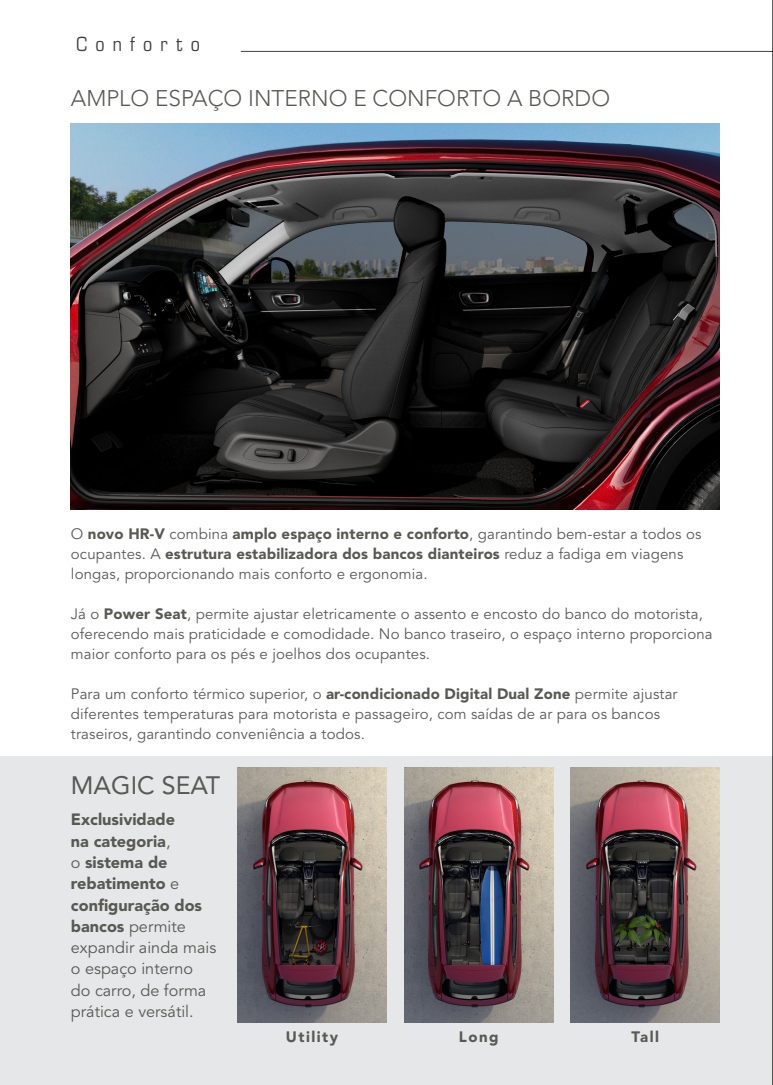
<style>
.page{position:relative;width:773px;height:1085px;background:#fff}
.page>*{position:absolute;margin:0;border:0;box-sizing:border-box;transform-origin:0 0}
.t1{font:25px "Avenir LT Std";color:#585953}
.t2{font:300 22.5px "Avenir LT Std";color:#585953}
.t3{font:21.25px "Eurostile Con";letter-spacing:.375em;color:#414042}
.t4{font:16.25px/21.2px "Avenir LT Std";color:#585953}
.t5{font:15px/20px "Avenir LT Std";letter-spacing:.01em;color:#595a5c}
.t6{font:900 15px "Avenir LT Std";letter-spacing:.1em;color:#585953}
.s1{font-weight:900;color:#585953}
.s2{font-weight:900}
</style>
<div class="page">
<div style="left:0;top:756px;width:772px;height:328px;background:#e6e7e8"></div>
<img style="left:570px;top:767px;width:149px;height:255px">
<img style="left:404px;top:767px;width:149px;height:255px">
<img style="left:237px;top:767px;width:149px;height:255px">
<hr style="left:241px;top:51px;width:531px;height:1px;background:#414042">
<img style="left:71px;top:123px;width:648px;height:387px">
<hr style="left:772px;top:0;width:1px;height:1084px;background:#000">
<h3 class="t3" style="left:76px;top:30px;width:125px">Conforto</h3>
<h2 class="t2" style="left:71px;top:85px;width:540px">AMPLO ESPAÇO INTERNO E CONFORTO A BORDO</h2>
<p class="t5" style="left:71px;top:524px;width:632px">O <span class="s1">novo HR-V</span> combina <span class="s1">amplo espaço interno e conforto</span>, garantindo bem-estar a todos os ocupantes. A <span class="s1">estrutura estabilizadora dos bancos dianteiros</span> reduz a fadiga em viagens longas, proporcionando mais conforto e ergonomia.</p>
<p class="t5" style="left:71px;top:604px;width:643px">Já o <span class="s1">Power Seat</span>, permite ajustar eletricamente o assento e encosto do banco do motorista, oferecendo mais praticidade e comodidade. No banco traseiro, o espaço interno proporciona maior conforto para os pés e joelhos dos ocupantes.</p>
<p class="t5" style="left:71px;top:684px;width:608px">Para um conforto térmico superior, o <span class="s1">ar-condicionado Digital Dual Zone</span> permite ajustar diferentes temperaturas para motorista e passageiro, com saídas de ar para os bancos traseiros, garantindo conveniência a todos.</p>
<h1 class="t1" style="left:71px;top:771px;width:151px">MAGIC SEAT</h1>
<p class="t4" style="left:71px;top:809px;width:147px"><span class="s2">Exclusividade<br>na categoria</span>,<br>o <span class="s2">sistema de rebatimento</span> e <span class="s2">configuração dos bancos</span> permite expandir ainda mais o espaço interno do carro, de forma prática e versátil.</p>
<p class="t6" style="left:286px;top:1027px;width:54px">Utility</p>
<p class="t6" style="left:458px;top:1027px;width:41px">Long</p>
<p class="t6" style="left:631px;top:1027px;width:29px">Tall</p>
</div>
